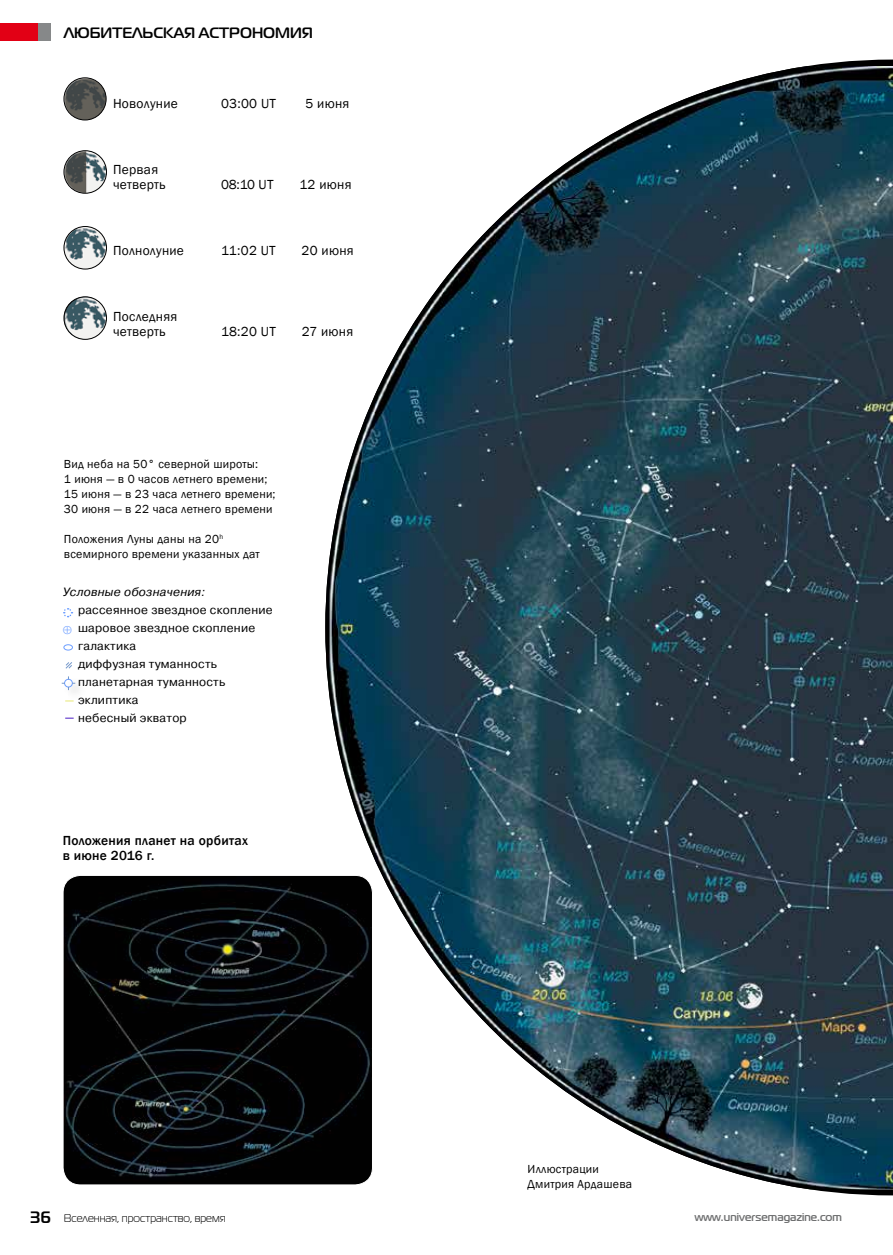
<style>
.page{position:relative;width:893px;height:1255px;background:#fff}
.page>*{position:absolute;margin:0;border:0;box-sizing:border-box;transform-origin:0 0}
.t1{font:700 15px "Magistral C";color:#000}
.t2{font:13.5px/15px "Franklin Gothic";letter-spacing:.02em;color:#000}
.t3{font:500 13.5px/15px "Franklin Gothic";letter-spacing:.02em;color:#000}
.t4{font:12px/15px "Franklin Gothic";letter-spacing:.02em;color:#000}
.t5{font:12px/18px "Pragmatica C";letter-spacing:.02em;color:#000}
.t6{font:11.25px "Magistral C";color:#000}
.t7{font:700 11.25px "Magistral C";letter-spacing:.01em;color:#6e6f70}
.s1{font-style:italic}
.s2{font-weight:700;font-size:16.5px}
</style>
<div class="page">
<div style="left:0;top:23px;width:38px;height:17px;background:#e20015"></div>
<div style="left:38px;top:23px;width:13px;height:17px;background:#868889"></div>
<img style="left:63px;top:877px;width:262px;height:306px">
<img style="left:325px;top:66px;width:568px;height:1123px">
<img style="left:64px;top:78px;width:42px;height:42px;border-radius:21px">
<div style="left:64px;top:78px;width:42px;height:42px;border:1px solid #000;border-radius:50%"></div>
<img style="left:64px;top:151px;width:42px;height:42px;border-radius:21px">
<div style="left:64px;top:150px;width:43px;height:43px;border:1px solid #000;border-radius:50%"></div>
<img style="left:64px;top:226px;width:42px;height:43px;border-radius:21px">
<div style="left:64px;top:226px;width:43px;height:43px;border:1px solid #000;border-radius:50%"></div>
<img style="left:64px;top:297px;width:42px;height:42px;border-radius:21px">
<div style="left:64px;top:296px;width:43px;height:43px;border:1px solid #000;border-radius:50%"></div>
<div style="left:64px;top:644px;width:9px;height:6px;border:1px solid #6c9eff;border-radius:50%"></div>
<svg style="left:63px;top:608px;width:10px;height:10px"></svg>
<svg style="left:65px;top:662px;width:7px;height:7px"></svg>
<svg style="left:62px;top:676px;width:13px;height:14px"></svg>
<p class="t1" style="left:64px;top:24px;width:251px">любительская астрономия</p>
<p class="t2" style="left:113px;top:96px;width:66px">Новолуние</p>
<p class="t2" style="left:221px;top:96px;width:57px">03:00 UT</p>
<p class="t2" style="left:305px;top:96px;width:45px">5 июня</p>
<p class="t2" style="left:113px;top:162px;width:54px">Первая четверть</p>
<p class="t2" style="left:221px;top:177px;width:54px">08:10 UT</p>
<p class="t2" style="left:299px;top:177px;width:54px">12 июня</p>
<p class="t2" style="left:113px;top:243px;width:72px">Полнолуние</p>
<p class="t2" style="left:221px;top:243px;width:56px">11:02 UT</p>
<p class="t2" style="left:302px;top:243px;width:54px">20 июня</p>
<p class="t2" style="left:113px;top:309px;width:66px">Последняя четверть</p>
<p class="t2" style="left:221px;top:324px;width:56px">18:20 UT</p>
<p class="t2" style="left:302px;top:324px;width:53px">27 июня</p>
<p class="t4" style="left:64px;top:457px;width:213px">Вид неба на 50° северной широты:<br>1 июня — в 0 часов летнего времени; 15 июня — в 23 часа летнего времени; 30 июня — в 22 часа летнего времени</p>
<p class="t4" style="left:64px;top:532px;width:197px">Положения Луны даны на 20<sup>h </sup>всемирного времени указанных дат</p>
<p class="t5" style="left:78px;top:583px;width:196px;text-indent:-15px"><span class="s1">Условные обозначения: </span>рассеянное звездное скопление шаровое звездное скопление галактика<br>диффузная туманность планетарная туманность эклиптика<br>небесный экватор</p>
<p class="t3" style="left:63px;top:832px;width:187px">Положения планет на орбитах в июне 2016 г.</p>
<p class="t4" style="left:528px;top:1161px;width:106px">Иллюстрации<br>Дмитрия Ардашева</p>
<p class="t6" style="left:30px;top:1211px;width:197px"><span class="s2">36</span> Вселенная, пространство, время</p>
<p class="t7" style="left:695px;top:1210px;width:149px">www.universemagazine.com</p>
</div>
